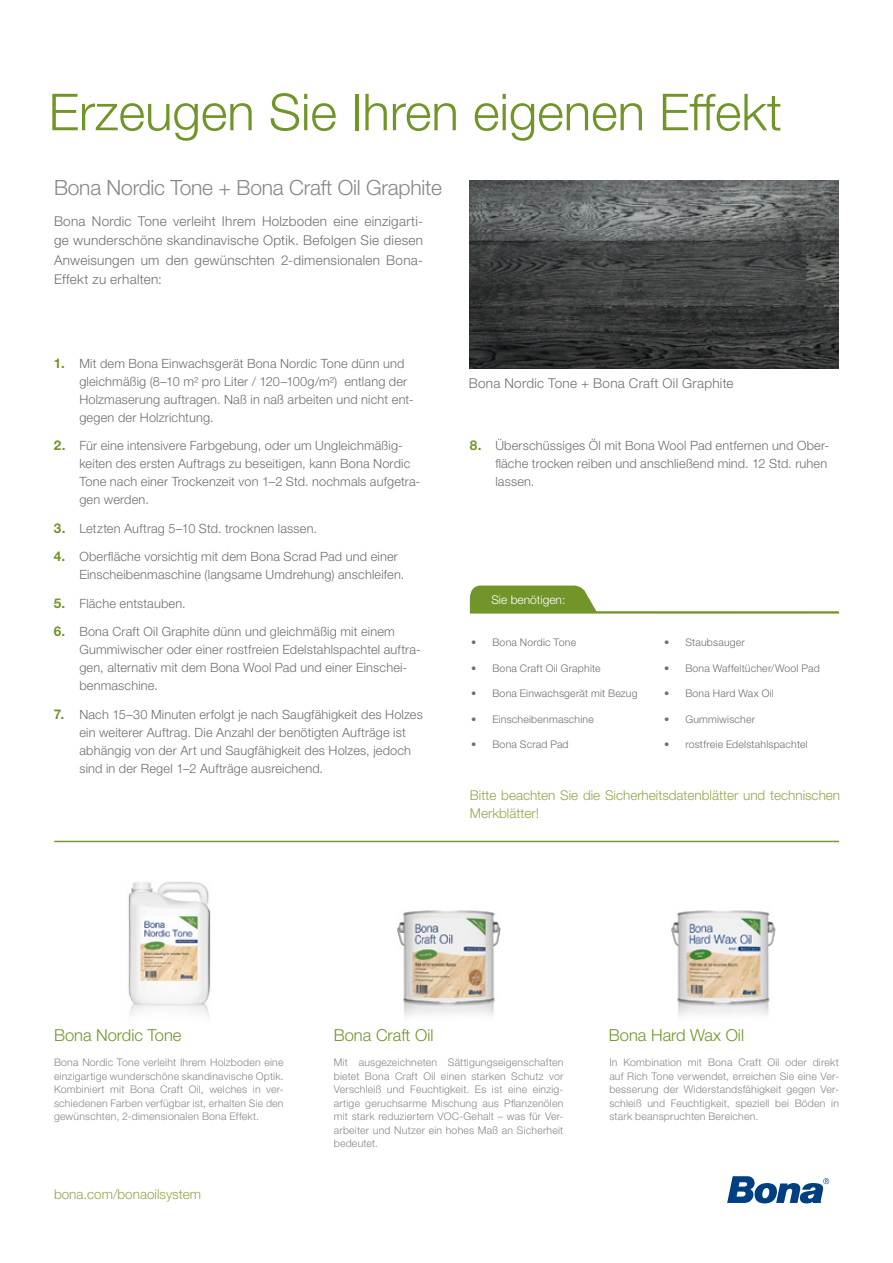
<style>
.page{position:relative;width:893px;height:1263px;background:#fff}
.page>*{position:absolute;margin:0;border:0;box-sizing:border-box;transform-origin:0 0}
.t1{font:300 51px "Helvetica Neue LT Std";color:#719529}
.t2{font:300 21px "Helvetica Neue LT Std";letter-spacing:-.01em;color:#878786}
.t3{font:300 16.5px "Helvetica Neue LT Std";color:#719529}
.t4{font:300 13.5px/19.5px "Helvetica Neue LT Std";letter-spacing:.02em;color:#6f6f6e;text-align:justify}
.t5{font:300 13.5px/18px "Helvetica Neue LT Std";color:#90a74e}
.t6{font:300 13.5px "Helvetica Neue LT Std";color:#92a750}
.t7{font:300 12.75px/18px "Helvetica Neue LT Std";letter-spacing:.015em;color:#6f6f6e}
.t8{font:300 12px "Helvetica Neue LT Std";color:#fff}
.t9{font:300 10.5px/13.5px "Helvetica Neue LT Std";letter-spacing:.02em;color:#878786;text-align:justify}
.t10{font:300 10.5px "Helvetica Neue LT Std";letter-spacing:.02em;color:#6f6f6e}
.s1{font-weight:700;font-size:13.5px;color:#719529}
.s2{color:#90a74e}
</style>
<div class="page">
<img style="left:470px;top:180px;width:369px;height:189px">
<svg style="left:727px;top:1176px;width:102px;height:27px"></svg>
<svg style="left:469px;top:585px;width:370px;height:29px"></svg>
<img style="left:128px;top:882px;width:83px;height:136px">
<hr style="left:54px;top:841px;width:785px;height:1px;background:#719529">
<img style="left:397px;top:910px;width:103px;height:108px">
<img style="left:671px;top:910px;width:105px;height:107px">
<h1 class="t1" style="left:49px;top:81px;width:735px">Erzeugen Sie Ihren eigenen Effekt</h1>
<h2 class="t2" style="left:54px;top:175px;width:389px">Bona Nordic Tone + Bona Craft Oil Graphite</h2>
<p class="t4" style="left:54px;top:211px;width:371px">Bona Nordic Tone verleiht Ihrem Holzboden eine einzigarti&shy;ge wunderschöne skandinavische Optik. Befolgen Sie diesen Anweisungen um den gewünschten 2-dimensionalen Bona-Effekt zu erhalten:</p>
<p class="t7" style="left:79px;top:354px;width:336px;text-indent:-26px"><span class="s1">1.</span> Mit dem Bona Einwachsgerät Bona Nordic Tone dünn und gleichmäßig (8–10 m² pro Liter / 120–100g/m²) entlang der Holzmaserung auftragen. Naß in naß arbeiten und nicht ent&shy;gegen der Holzrichtung.</p>
<p class="t7" style="left:79px;top:436px;width:342px;text-indent:-26px"><span class="s1">2.</span> Für eine intensivere Farbgebung, oder um Ungleichmäßig&shy;keiten des ersten Auftrags zu beseitigen, kann Bona Nordic Tone nach einer Trockenzeit von 1–2 Std. nochmals aufgetra&shy;gen werden.</p>
<p class="t7" style="left:54px;top:519px;width:265px"><span class="s1">3.</span> Letzten Auftrag 5–10 Std. trocknen lassen.</p>
<p class="t7" style="left:79px;top:547px;width:327px;text-indent:-26px"><span class="s1">4.</span> Oberfläche vorsichtig mit dem Bona Scrad Pad und einer<br>Einscheibenmaschine (langsame Umdrehung) anschleifen.</p>
<p class="t7" style="left:54px;top:594px;width:133px"><span class="s1">5.</span> Fläche entstauben.</p>
<p class="t7" style="left:79px;top:622px;width:343px;text-indent:-26px"><span class="s1">6.</span> Bona Craft Oil Graphite dünn und gleichmäßig mit einem Gummiwischer oder einer rostfreien Edelstahlspachtel auftra&shy;gen, alternativ mit dem Bona Wool Pad und einer Einschei&shy;benmaschine.</p>
<p class="t7" style="left:79px;top:705px;width:345px;text-indent:-26px"><span class="s1">7.</span> Nach 15–30 Minuten erfolgt je nach Saugfähigkeit des Holzes ein weiterer Auftrag. Die Anzahl der benötigten Aufträge ist abhängig von der Art und Saugfähigkeit des Holzes, jedoch sind in der Regel 1–2 Aufträge ausreichend.</p>
<p class="t4" style="left:469px;top:374px;width:266px">Bona Nordic Tone + Bona Craft Oil Graphite</p>
<p class="t7" style="left:495px;top:436px;width:335px;text-indent:-26px"><span class="s1">8.</span> Überschüssiges Öl mit Bona Wool Pad entfernen und Ober&shy;fläche trocken reiben und anschließend mind. 12 Std. ruhen lassen.</p>
<p class="t8" style="left:491px;top:593px;width:76px">Sie benötigen:</p>
<p class="t10" style="left:471px;top:636px;width:106px">• Bona Nordic Tone</p>
<p class="t10" style="left:471px;top:661px;width:131px">• Bona Craft Oil Graphite</p>
<p class="t10" style="left:471px;top:687px;width:168px">• Bona Einwachsgerät mit Bezug</p>
<p class="t10" style="left:471px;top:712px;width:124px">• Einscheibenmaschine</p>
<p class="t10" style="left:471px;top:738px;width:99px">• Bona Scrad Pad</p>
<p class="t10" style="left:664px;top:636px;width:82px">• Staubsauger</p>
<p class="t10" style="left:664px;top:661px;width:157px">• Bona Waffeltücher/Wool Pad</p>
<p class="t10" style="left:664px;top:687px;width:111px">• Bona Hard Wax Oil</p>
<p class="t10" style="left:664px;top:712px;width:93px">• Gummiwischer</p>
<p class="t10" style="left:664px;top:738px;width:145px">• rostfreie Edelstahlspachtel</p>
<p class="t5" style="left:470px;top:786px;width:372px">Bitte beachten Sie die Sicherheitsdatenblätter und technischen<br>Merkblätter!</p>
<p class="t3" style="left:54px;top:1025px;width:129px">Bona Nordic Tone</p>
<p class="t3" style="left:334px;top:1025px;width:101px">Bona Craft Oil</p>
<p class="t3" style="left:609px;top:1025px;width:137px">Bona Hard Wax Oil</p>
<p class="t9" style="left:54px;top:1055px;width:231px">Bona Nordic Tone verleiht Ihrem Holzboden eine einzigartige wunderschöne skandinavische Optik.<br>Kombiniert mit Bona Craft Oil, welches in ver&shy;schiedenen Farben verfügbar ist, erhalten Sie den gewünschten, 2-dimensionalen Bona Effekt.</p>
<p class="t6" style="left:54px;top:1186px;width:149px"><span class="s2">bona.com/</span>bonaoilsystem</p>
<p class="t9" style="left:334px;top:1055px;width:231px">Mit ausgezeichneten Sättigungseigenschaften bietet Bona Craft Oil einen starken Schutz vor Verschleiß und Feuchtigkeit. Es ist eine einzig&shy;artige geruchsarme Mischung aus Pflanzenölen mit stark reduziertem VOC-Gehalt – was für Ver&shy;arbeiter und Nutzer ein hohes Maß an Sicherheit bedeutet.</p>
<p class="t9" style="left:609px;top:1055px;width:231px">In Kombination mit Bona Craft Oil oder direkt auf Rich Tone verwendet, erreichen Sie eine Ver&shy;besserung der Widerstandsfähigkeit gegen Ver&shy;schleiß und Feuchtigkeit, speziell bei Böden in stark beanspruchten Bereichen.</p>
</div>
